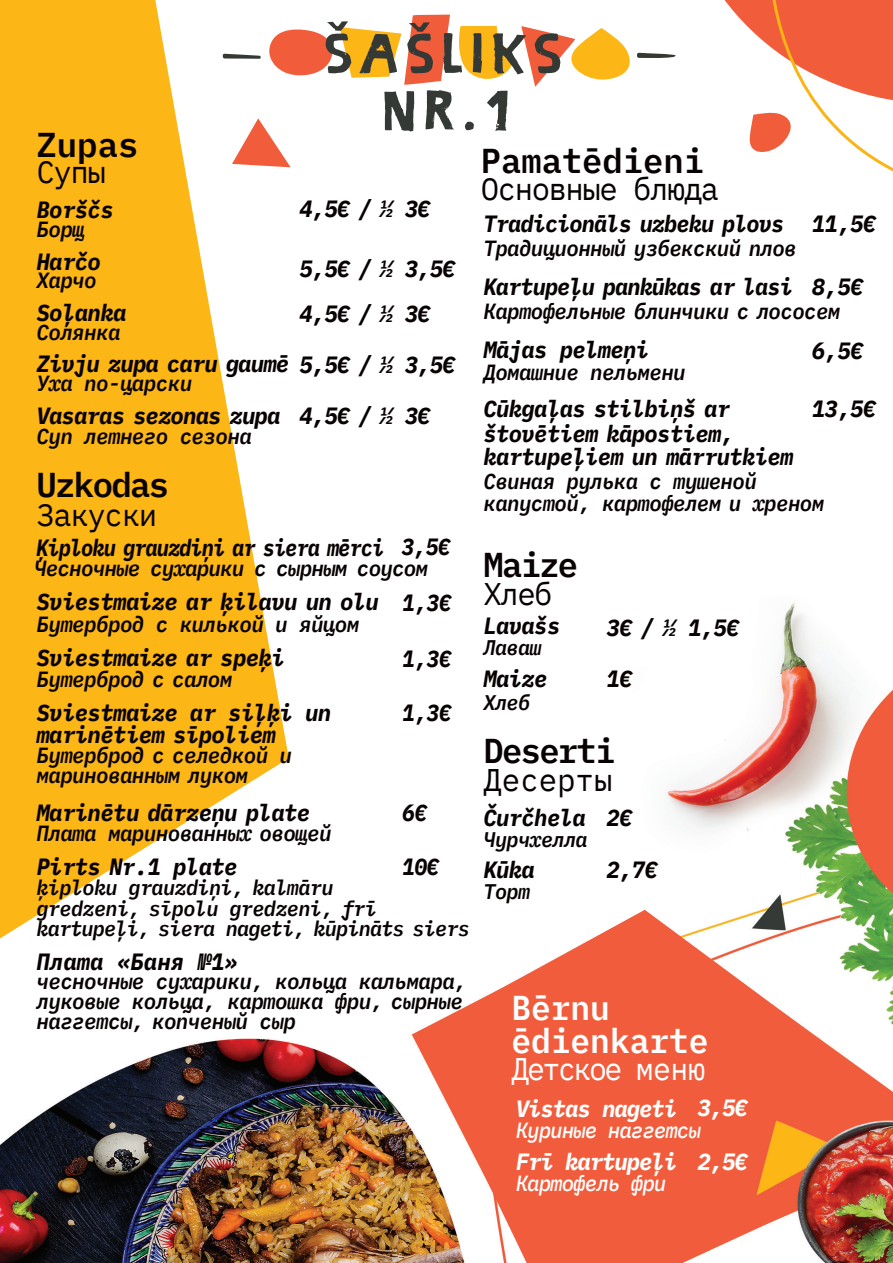
<style>
.page{position:relative;width:893px;height:1263px;background:#fff}
.page>*{position:absolute;margin:0;border:0;box-sizing:border-box;transform-origin:0 0}
.t1{font:600 34.35px "IBM Plex Mono";letter-spacing:-.05em;color:#080302}
.t2{font:600 34.35px/32.1px "IBM Plex Mono";color:#fff;scale:.96 1}
.t3{font:600 34.35px "IBM Plex Mono";color:#080302}
.t4{font:31.2px "IBM Plex Mono";letter-spacing:-.05em;color:#080302}
.t5{font:31.2px "IBM Plex Mono";letter-spacing:-.08em;color:#fff;scale:.96 1}
.t6{font:31.2px "IBM Plex Mono";color:#080302}
.t7{font:italic 700 23.4px/21.9px "IBM Plex Mono";letter-spacing:-.03em;color:#080302;scale:.96 1}
.t8{font:italic 700 23.4px/24.3px "IBM Plex Mono";letter-spacing:-.03em;color:#080302;scale:.95 1}
.t9{font:italic 700 23.4px "IBM Plex Mono";letter-spacing:-.03em;color:#080302;scale:.94 1}
.t10{font:italic 700 23.4px "IBM Plex Mono";letter-spacing:-.05em;color:#fff;scale:.96 1}
.t11{font:italic 700 23.4px "IBM Plex Mono";letter-spacing:-.05em;color:#080302;scale:.87 1}
.t12{font:italic 700 23.4px "IBM Plex Mono";letter-spacing:-.03em;color:#080302;scale:.91 1}
.t13{font:italic 700 23.4px "IBM Plex Mono";color:#080302;scale:.96 1}
.t14{font:italic 600 21.9px/20.2px "IBM Plex Mono";letter-spacing:-.03em;color:#080302;scale:.96 1}
.t15{font:italic 600 21.9px/21.9px "IBM Plex Mono";letter-spacing:-.03em;color:#080302;scale:.95 1}
.t16{font:italic 500 21.9px "IBM Plex Mono";letter-spacing:-.05em;color:#fff;scale:.96 1}
.t17{font:italic 600 21.15px/20.2px "IBM Plex Mono";letter-spacing:-.03em;color:#080302;scale:.96 1}
</style>
<div class="page">
<svg style="left:0;top:0;width:289px;height:588px;fill:#fcb615"></svg>
<img style="left:0;top:588px;width:893px;height:675px">
<svg style="left:417px;top:910px;width:476px;height:353px;fill:#f15d3c"></svg>
<svg style="left:637px;top:53px;width:39px;height:5px"></svg>
<svg style="left:223px;top:15px;width:407px;height:152px"></svg>
<svg style="left:724px;top:0;width:169px;height:172px"></svg>
<h1 class="t1" style="left:36px;top:117px;width:104px">Zupas</h1>
<h2 class="t4" style="left:36px;top:148px;width:71px">Супы</h2>
<p class="t7" style="left:36px;top:198px;width:82px">Borščs</p>
<p class="t14" style="left:36px;top:218px;width:52px">Борщ</p>
<p class="t7" style="left:36px;top:249px;width:69px">Harčo</p>
<p class="t14" style="left:36px;top:270px;width:64px">Харчо</p>
<p class="t7" style="left:36px;top:301px;width:95px">Soļanka</p>
<p class="t14" style="left:36px;top:321px;width:89px">Солянка</p>
<p class="t7" style="left:36px;top:352px;width:438px">Zivju zupa caru gaumē 5,5€ / ½ 3,5€</p>
<p class="t14" style="left:36px;top:372px;width:164px">Уха по-царски</p>
<p class="t7" style="left:36px;top:403px;width:256px">Vasaras sezonas zupa</p>
<p class="t14" style="left:36px;top:425px;width:226px">Cуп летнего сезона</p>
<h1 class="t1" style="left:36px;top:458px;width:134px">Uzkodas</h1>
<h2 class="t4" style="left:36px;top:491px;width:122px">Закуски</h2>
<p class="t8" style="left:300px;top:196px;width:140px">4,5€ / ½ 3€</p>
<p class="t8" style="left:300px;top:255px;width:166px">5,5€ / ½ 3,5€</p>
<p class="t8" style="left:300px;top:301px;width:140px">4,5€ / ½ 3€</p>
<p class="t8" style="left:300px;top:403px;width:140px">4,5€ / ½ 3€</p>
<p class="t11" style="left:36px;top:529px;width:402px">Ķiploku grauzdiņi ar siera mērci</p>
<p class="t14" style="left:34px;top:557px;width:412px">Чесночные сухарики с сырным соусом</p>
<p class="t12" style="left:401px;top:528px;width:55px">3,5€</p>
<p class="t7" style="left:36px;top:590px;width:358px">Sviestmaize ar ķilavu un olu</p>
<p class="t14" style="left:36px;top:613px;width:338px">Бутерброд с килькой и яйцом</p>
<p class="t7" style="left:36px;top:646px;width:260px">Sviestmaize ar speķi</p>
<p class="t14" style="left:36px;top:668px;width:206px">Бутерброд с салом</p>
<p class="t7" style="left:36px;top:700px;width:309px">Sviestmaize ar siļķi un marinētiem sīpoliem</p>
<p class="t14" style="left:36px;top:744px;width:268px">Бутерброд с селедкой и маринованным луком</p>
<p class="t12" style="left:402px;top:584px;width:55px">1,3€</p>
<p class="t12" style="left:402px;top:640px;width:55px">1,3€</p>
<p class="t12" style="left:402px;top:694px;width:55px">1,3€</p>
<p class="t7" style="left:36px;top:800px;width:287px">Marinētu dārzeņu plate</p>
<p class="t14" style="left:36px;top:822px;width:309px">Плата маринованных овощей</p>
<p class="t7" style="left:36px;top:855px;width:211px">Pirts Nr.1 plate</p>
<p class="t17" style="left:36px;top:877px;width:453px">ķiploku grauzdiņi, kalmāru<br>gredzeni, sīpolu gredzeni, frī kartupeļi, siera nageti, kūpināts siers</p>
<p class="t13" style="left:36px;top:943px;width:211px">Плата «Баня №1»</p>
<p class="t14" style="left:36px;top:970px;width:450px">чесночные сухарики, кольца кальмара, луковые кольца, картошка фри, сырные наггетсы, копченый сыр</p>
<p class="t12" style="left:402px;top:794px;width:29px">6€</p>
<p class="t12" style="left:402px;top:848px;width:42px">10€</p>
<h1 class="t3" style="left:481px;top:134px;width:225px">Pamatēdieni</h1>
<h2 class="t4" style="left:481px;top:165px;width:240px">Основные блюда</h2>
<p class="t9" style="left:483px;top:205px;width:322px">Tradicionāls uzbeku plovs</p>
<p class="t15" style="left:483px;top:236px;width:331px">Традиционный узбекский плов</p>
<p class="t9" style="left:483px;top:268px;width:331px">Kartupeļu pankūkas ar lasi</p>
<p class="t15" style="left:483px;top:299px;width:377px">Картофельные блинчики с лососем</p>
<p class="t8" style="left:483px;top:337px;width:176px">Mājas pelmeņi</p>
<p class="t15" style="left:483px;top:361px;width:214px">Домашние пельмени</p>
<p class="t8" style="left:483px;top:395px;width:328px">Cūkgaļas stilbiņš ar štovētiem kāpostiem, kartupeļiem un mārrutkiem</p>
<p class="t15" style="left:483px;top:469px;width:360px">Свиная рулька с тушеной капустой, картофелем и хреном</p>
<h1 class="t1" style="left:483px;top:538px;width:96px">Maize</h1>
<h2 class="t4" style="left:483px;top:570px;width:71px">Хлеб</h2>
<p class="t8" style="left:483px;top:613px;width:82px">Lavašs</p>
<p class="t8" style="left:483px;top:665px;width:69px">Maize</p>
<p class="t17" style="left:483px;top:692px;width:50px">Хлеб</p>
<p class="t8" style="left:812px;top:211px;width:69px">11,5€</p>
<p class="t8" style="left:812px;top:274px;width:56px">8,5€</p>
<p class="t8" style="left:812px;top:337px;width:56px">6,5€</p>
<p class="t8" style="left:812px;top:395px;width:69px">13,5€</p>
<p class="t8" style="left:606px;top:614px;width:142px">3€ / ½ 1,5€</p>
<p class="t17" style="left:483px;top:636px;width:62px">Лаваш</p>
<p class="t8" style="left:606px;top:665px;width:29px">1€</p>
<h1 class="t1" style="left:483px;top:723px;width:133px">Deserti</h1>
<h2 class="t6" style="left:483px;top:756px;width:131px">Десерты</h2>
<p class="t8" style="left:483px;top:805px;width:109px">Čurčhela</p>
<p class="t17" style="left:483px;top:828px;width:110px">Чурчхелла</p>
<p class="t8" style="left:483px;top:857px;width:56px">Kūka</p>
<p class="t17" style="left:483px;top:880px;width:50px">Торт</p>
<p class="t8" style="left:606px;top:804px;width:29px">2€</p>
<p class="t8" style="left:606px;top:856px;width:56px">2,7€</p>
<h1 class="t2" style="left:511px;top:991px;width:207px">Bērnu ēdienkarte</h1>
<h2 class="t5" style="left:511px;top:1045px;width:204px">Детское меню</h2>
<p class="t10" style="left:516px;top:1090px;width:170px">Vistas nageti</p>
<p class="t16" style="left:516px;top:1113px;width:195px">Куриные наггетсы</p>
<p class="t10" style="left:516px;top:1143px;width:170px">Frī kartupeļi</p>
<p class="t16" style="left:516px;top:1166px;width:159px">Картофель фри</p>
<p class="t10" style="left:697px;top:1089px;width:54px">3,5€</p>
<p class="t10" style="left:697px;top:1143px;width:54px">2,5€</p>
</div>
